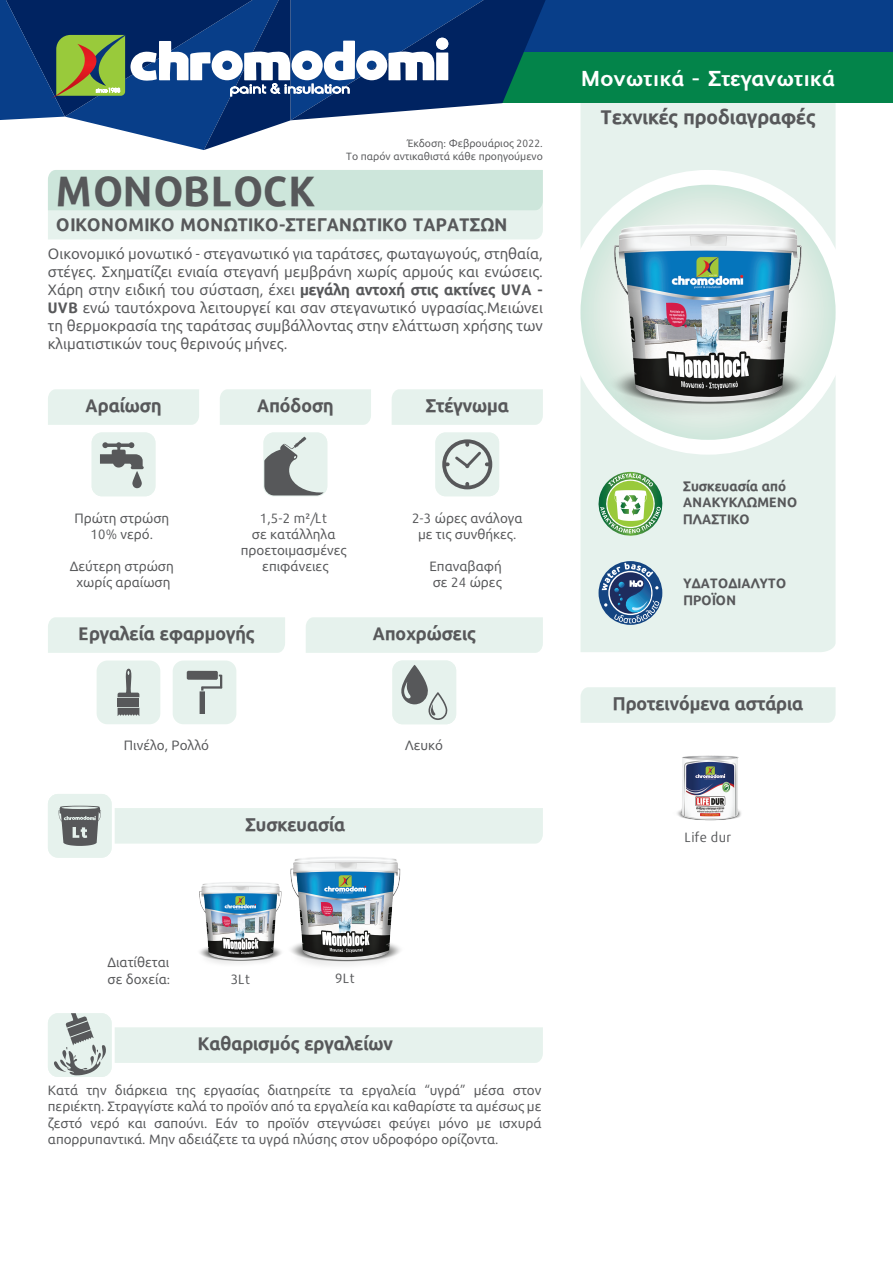
<style>
.page{position:relative;width:893px;height:1263px;background:#fff}
.page>*{position:absolute;margin:0;border:0;box-sizing:border-box;transform-origin:0 0}
.t1{font:700 42px "Repo";color:#57585a}
.t2{font:700 22.5px "PF Diplomat Sans";color:#fff}
.t3{font:700 19.5px "Repo";color:#57585a}
.t4{font:700 18px "Repo";color:#57585a}
.t5{font:15px/18px "Repo";color:#57585a;text-align:justify}
.t6{font:13.5px/16.2px "Repo";color:#57585a;text-align:center}
.t7{font:700 13.5px/16.2px "Repo";color:#57585a}
.t8{font:10.5px/12.6px "Repo";color:#57585a;text-align:right}
.s1{font-weight:700}
</style>
<div class="page">
<img style="left:290px;top:857px;width:111px;height:108px">
<img style="left:199px;top:874px;width:92px;height:91px">
<div style="left:580px;top:687px;width:256px;height:36px;background:#e6f2ed"></div>
<img style="left:677px;top:755px;width:64px;height:66px">
<div style="left:48px;top:794px;width:64px;height:64px;background:#e6f2ed;border-radius:10px"></div>
<div style="left:115px;top:808px;width:428px;height:36px;background:#e6f2ed"></div>
<div style="left:580px;top:103px;width:256px;height:549px;background:#e6f2ed"></div>
<div style="left:263px;top:432px;width:64px;height:64px;background:#e6f2ed;border-radius:10px"></div>
<svg style="left:264px;top:437px;width:60px;height:58px"></svg>
<div style="left:92px;top:432px;width:63px;height:64px;background:#e6f2ed;border-radius:10px"></div>
<svg style="left:100px;top:442px;width:44px;height:47px"></svg>
<div style="left:435px;top:432px;width:64px;height:64px;background:#e6f2ed;border-radius:10px"></div>
<svg style="left:442px;top:439px;width:50px;height:50px"></svg>
<svg style="left:173px;top:660px;width:63px;height:64px"></svg>
<div style="left:200px;top:691px;width:5px;height:23px;background:#57585a"></div>
<svg style="left:97px;top:660px;width:63px;height:64px"></svg>
<div style="left:501px;top:51px;width:392px;height:52px;background:#03844a"></div>
<div style="left:501px;top:0;width:392px;height:51px;background:#083e89"></div>
<div style="left:48px;top:389px;width:151px;height:36px;background:#e6f2ed"></div>
<div style="left:392px;top:389px;width:151px;height:36px;background:#e6f2ed"></div>
<div style="left:220px;top:389px;width:151px;height:36px;background:#e6f2ed"></div>
<div style="left:48px;top:617px;width:237px;height:36px;background:#e6f2ed"></div>
<div style="left:306px;top:617px;width:237px;height:36px;background:#e6f2ed"></div>
<svg style="left:48px;top:170px;width:495px;height:69px"></svg>
<div style="left:392px;top:660px;width:64px;height:64px;background:#e6f2ed;border-radius:10px"></div>
<svg style="left:401px;top:665px;width:47px;height:55px"></svg>
<svg style="left:59px;top:806px;width:42px;height:40px"></svg>
<div style="left:115px;top:1027px;width:428px;height:36px;background:#e6f2ed"></div>
<div style="left:48px;top:1013px;width:64px;height:64px;background:#e6f2ed;border-radius:10px"></div>
<div style="left:566px;top:170px;width:284px;height:285px;background:#fff;border-radius:50%"></div>
<div style="left:580px;top:185px;width:256px;height:255px;background:#d3e8de;border-radius:50%"></div>
<svg style="left:54px;top:1013px;width:52px;height:62px"></svg>
<svg style="left:595px;top:472px;width:71px;height:67px"></svg>
<svg style="left:0;top:0;width:567px;height:150px"></svg>
<div style="left:599px;top:561px;width:63px;height:64px;background:#144582;border-radius:50%"></div>
<svg style="left:602px;top:563px;width:57px;height:60px"></svg>
<img style="left:593px;top:207px;width:230px;height:229px">
<p class="t8" style="left:346px;top:136px;width:198px">Έκδοση: Φεβρουάριος 2022.<br>Το παρόν αντικαθιστά κάθε προηγούμενο</p>
<h1 class="t1" style="left:56px;top:152px;width:261px">MONOBLOCK</h1>
<h3 class="t4" style="left:56px;top:208px;width:453px">ΟΙΚΟΝΟΜΙΚΟ ΜΟΝΩΤΙΚΟ-ΣΤΕΓΑΝΩΤΙΚΟ ΤΑΡΑΤΣΩΝ</h3>
<p class="t5" style="left:48px;top:243px;width:497px">Οικονομικό μονωτικό - στεγανωτικό για ταράτσες, φωταγωγούς, στηθαία, στέγες. Σχηματίζει ενιαία στεγανή μεμβράνη χωρίς αρμούς και ενώσεις.<br>Χάρη στην ειδική του σύσταση, έχει <span class="s1">μεγάλη αντοχή στις ακτίνες UVA - UVB</span> ενώ ταυτόχρονα λειτουργεί και σαν στεγανωτικό υγρασίας.Μειώνει τη θερμοκρασία της ταράτσας συμβάλλοντας στην ελάττωση χρήσης των κλιματιστικών τους θερινούς μήνες.</p>
<h3 class="t4" style="left:86px;top:389px;width:77px">Αραίωση</h3>
<h3 class="t4" style="left:257px;top:389px;width:78px">Απόδοση</h3>
<h3 class="t4" style="left:426px;top:389px;width:85px">Στέγνωμα</h3>
<p class="t6" style="left:74px;top:508px;width:96px">Πρώτη στρώση<br>10% νερό.</p>
<p class="t6" style="left:70px;top:557px;width:106px">Δεύτερη στρώση χωρίς αραίωση</p>
<p class="t6" style="left:241px;top:508px;width:107px">1,5-2 m²/Lt<br>σε κατάλληλα προετοιμασμένες επιφάνειες</p>
<h3 class="t4" style="left:78px;top:617px;width:177px">Εργαλεία εφαρμογής</h3>
<p class="t6" style="left:412px;top:508px;width:112px">2-3 ώρες ανάλογα με τις συνθήκες.</p>
<p class="t6" style="left:429px;top:557px;width:74px;text-align:left">Επαναβαφή σε 24 ώρες</p>
<h3 class="t4" style="left:373px;top:617px;width:105px">Αποχρώσεις</h3>
<p class="t6" style="left:124px;top:736px;width:87px">Πινέλο, Ρολλό</p>
<h3 class="t4" style="left:246px;top:808px;width:101px">Συσκευασία</h3>
<p class="t6" style="left:405px;top:736px;width:39px">Λευκό</p>
<h2 class="t2" style="left:581px;top:66px;width:255px">Μονωτικά - Στεγανωτικά</h2>
<h3 class="t3" style="left:601px;top:99px;width:216px">Τεχνικές προδιαγραφές</h3>
<p class="t7" style="left:683px;top:477px;width:116px">Συσκευασία από<br>ΑΝΑΚΥΚΛΩΜΕΝΟ<br>ΠΛΑΣΤΙΚΟ</p>
<p class="t7" style="left:683px;top:574px;width:105px">ΥΔΑΤΟΔΙΑΛΥΤΟ<br>ΠΡΟΪΟΝ</p>
<h3 class="t4" style="left:613px;top:687px;width:192px">Προτεινόμενα αστάρια</h3>
<p class="t6" style="left:684px;top:827px;width:49px">Life dur</p>
<p class="t6" style="left:107px;top:953px;width:64px;text-align:left">Διατίθεται σε δοχεία:</p>
<p class="t6" style="left:231px;top:969px;width:21px">3Lt</p>
<p class="t6" style="left:335px;top:969px;width:21px">9Lt</p>
<h3 class="t4" style="left:198px;top:1027px;width:196px">Καθαρισμός εργαλείων</h3>
<p class="t6" style="left:48px;top:1081px;width:495px;text-align:justify">Κατά την διάρκεια της εργασίας διατηρείτε τα εργαλεία “υγρά” μέσα στον περιέκτη. Στραγγίστε καλά το προϊόν από τα εργαλεία και καθαρίστε τα αμέσως με ζεστό νερό και σαπούνι. Εάν το προϊόν στεγνώσει φεύγει μόνο με ισχυρά απορρυπαντικά. Μην αδειάζετε τα υγρά πλύσης στον υδροφόρο ορίζοντα.</p>
</div>
